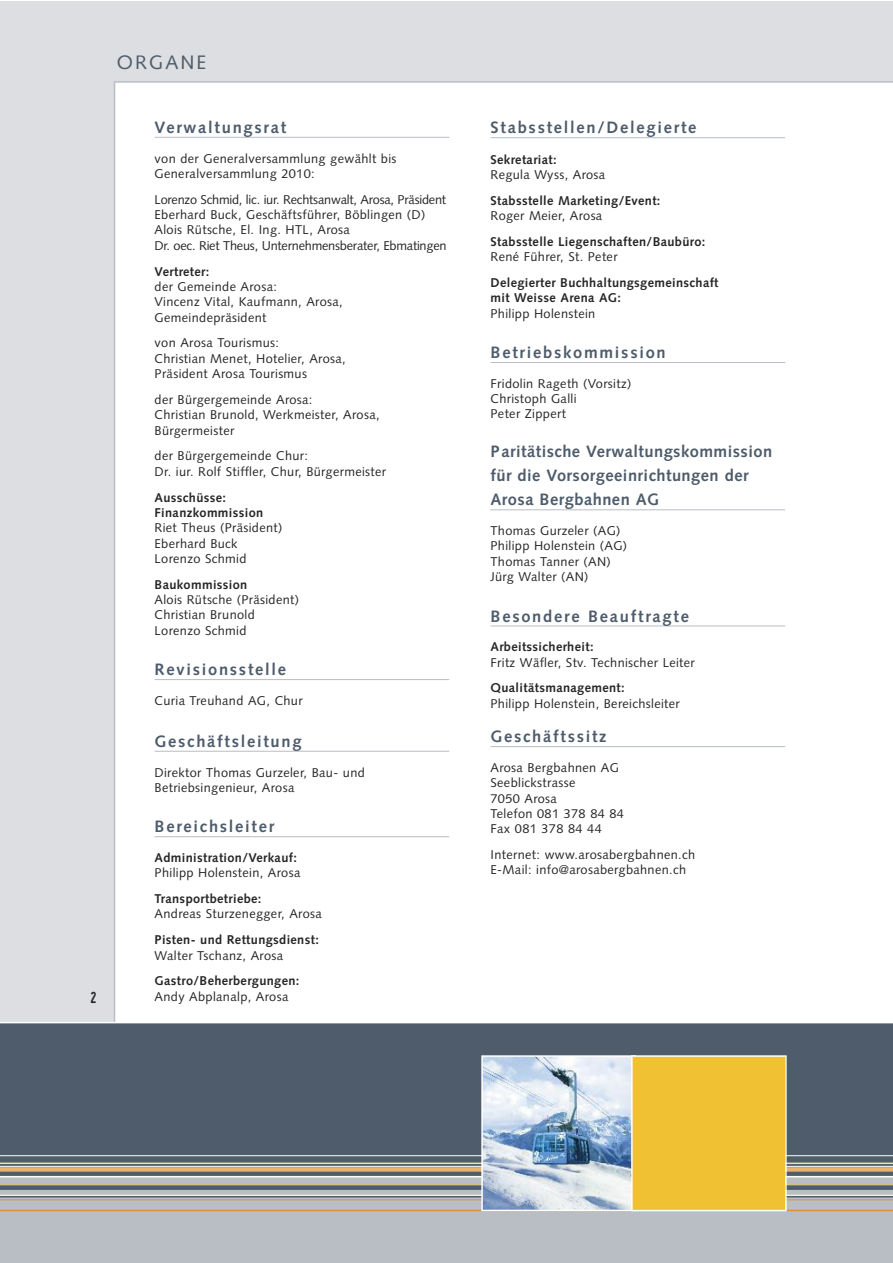
<style>
.page{position:relative;width:893px;height:1263px;background:#fff}
.page>*{position:absolute;margin:0;border:0;box-sizing:border-box;transform-origin:0 0}
.t1{font:19.5px "Syntax";letter-spacing:.105em;color:#4e5c6b}
.t2{font:700 16.5px "Syntax";letter-spacing:.105em;color:#4e5c6b}
.t3{font:700 16.5px/24px "Syntax";letter-spacing:.03em;color:#4e5c6b}
.t4{font:15px "Capone";color:#272627}
.t5{font:12.75px/15.3px "Syntax";letter-spacing:.03em;color:#272627}
.t6{font:700 12.75px/15.3px "Syntax";letter-spacing:.03em;color:#272627}
.t7{font:12.75px/15.3px "Syntax";letter-spacing:-.015em;color:#272627}
</style>
<div class="page">
<div style="left:0;top:1px;width:892px;height:1109px;background:#dcdee1"></div>
<div style="left:114px;top:81px;width:778px;height:941px;background:#fff"></div>
<div style="left:0;top:1070px;width:892px;height:192px;background:#b8bec4"></div>
<div style="left:0;top:1022px;width:892px;height:155px;background:#4e5c6b"></div>
<div style="left:0;top:1167px;width:892px;height:5px;background:#eab26f"></div>
<hr style="left:0;top:1162px;width:892px;height:2px;background:#f7e099">
<hr style="left:0;top:1196px;width:892px;height:1px;background:#4e5c6b">
<hr style="left:0;top:1183px;width:892px;height:1px;background:#efc133">
<div style="left:0;top:1185px;width:892px;height:5px;background:#4e5c6b"></div>
<hr style="left:0;top:1155px;width:892px;height:1px;background:#fff">
<hr style="left:0;top:1166px;width:892px;height:1px;background:#fff">
<hr style="left:0;top:1210px;width:892px;height:1px;background:#e09132">
<hr style="left:0;top:1195px;width:892px;height:1px;background:#fff">
<hr style="left:0;top:1199px;width:892px;height:1px;background:#e09132">
<img style="left:484px;top:1058px;width:147px;height:150px">
<div style="left:481px;top:1055px;width:155px;height:156px;border:2px solid #fff"></div>
<div style="left:633px;top:1057px;width:152px;height:153px;background:#efc133"></div>
<div style="left:631px;top:1055px;width:156px;height:156px;border:2px solid #fff"></div>
<hr style="left:155px;top:137px;width:294px;height:1px;background:#b8bec4">
<hr style="left:155px;top:679px;width:294px;height:1px;background:#b8bec4">
<hr style="left:155px;top:751px;width:294px;height:1px;background:#b8bec4">
<hr style="left:155px;top:836px;width:294px;height:1px;background:#b8bec4">
<hr style="left:490px;top:137px;width:295px;height:1px;background:#b8bec4">
<hr style="left:490px;top:362px;width:295px;height:1px;background:#b8bec4">
<hr style="left:490px;top:509px;width:295px;height:1px;background:#b8bec4">
<hr style="left:490px;top:626px;width:295px;height:1px;background:#b8bec4">
<hr style="left:490px;top:746px;width:295px;height:1px;background:#b8bec4">
<p class="t4" style="left:90px;top:990px;width:9px">2</p>
<h1 class="t1" style="left:117px;top:51px;width:91px">ORGANE</h1>
<p class="t2" style="left:155px;top:118px;width:133px">Verwaltungsrat</p>
<p class="t5" style="left:155px;top:151px;width:243px">von der Generalversammlung gewählt bis<br>Generalversammlung 2010:</p>
<p class="t7" style="left:155px;top:192px;width:294px">Lorenzo Schmid, lic. iur. Rechtsanwalt, Arosa, Präsident Eberhard Buck, Geschäftsführer, Böblingen (D)<br>Alois Rütsche, El. Ing. HTL, Arosa<br>Dr. oec. Riet Theus, Unternehmensberater, Ebmatingen</p>
<p class="t6" style="left:155px;top:264px;width:56px">Vertreter:</p>
<p class="t5" style="left:155px;top:279px;width:190px">der Gemeinde Arosa:<br>Vincenz Vital, Kaufmann, Arosa,<br>Gemeindepräsident</p>
<p class="t5" style="left:155px;top:335px;width:193px">von Arosa Tourismus:<br>Christian Menet, Hotelier, Arosa,<br>Präsident Arosa Tourismus</p>
<p class="t5" style="left:155px;top:392px;width:227px">der Bürgergemeinde Arosa:<br>Christian Brunold, Werkmeister, Arosa,<br>Bürgermeister</p>
<p class="t5" style="left:155px;top:448px;width:233px">der Bürgergemeinde Chur:<br>Dr. iur. Rolf Stiffler, Chur, Bürgermeister</p>
<p class="t6" style="left:155px;top:490px;width:110px">Ausschüsse:<br>Finanzkommission</p>
<p class="t5" style="left:155px;top:520px;width:129px">Riet Theus (Präsident)<br>Eberhard Buck<br>Lorenzo Schmid</p>
<p class="t6" style="left:155px;top:577px;width:94px">Baukommission</p>
<p class="t5" style="left:155px;top:592px;width:146px">Alois Rütsche (Präsident)<br>Christian Brunold<br>Lorenzo Schmid</p>
<p class="t2" style="left:155px;top:660px;width:133px">Revisionsstelle</p>
<p class="t5" style="left:155px;top:693px;width:150px">Curia Treuhand AG, Chur</p>
<p class="t2" style="left:155px;top:732px;width:149px">Geschäftsleitung</p>
<p class="t5" style="left:155px;top:764px;width:212px">Direktor Thomas Gurzeler, Bau- und<br>Betriebsingenieur, Arosa</p>
<p class="t2" style="left:155px;top:817px;width:121px">Bereichsleiter</p>
<p class="t6" style="left:155px;top:850px;width:144px">Administration/Verkauf:</p>
<p class="t5" style="left:155px;top:865px;width:147px">Philipp Holenstein, Arosa</p>
<p class="t6" style="left:155px;top:891px;width:108px">Transportbetriebe:</p>
<p class="t5" style="left:155px;top:906px;width:169px">Andreas Sturzenegger, Arosa</p>
<p class="t6" style="left:155px;top:932px;width:166px">Pisten- und Rettungsdienst:</p>
<p class="t5" style="left:155px;top:947px;width:130px">Walter Tschanz, Arosa</p>
<p class="t6" style="left:155px;top:973px;width:146px">Gastro/Beherbergungen:</p>
<p class="t5" style="left:155px;top:989px;width:135px">Andy Abplanalp, Arosa</p>
<p class="t2" style="left:490px;top:118px;width:208px">Stabsstellen/Delegierte</p>
<p class="t6" style="left:490px;top:152px;width:68px">Sekretariat:</p>
<p class="t5" style="left:490px;top:167px;width:116px">Regula Wyss, Arosa</p>
<p class="t6" style="left:490px;top:193px;width:171px">Stabsstelle Marketing/Event:</p>
<p class="t5" style="left:490px;top:208px;width:113px">Roger Meier, Arosa</p>
<p class="t6" style="left:490px;top:234px;width:216px">Stabsstelle Liegenschaften/Baubüro:</p>
<p class="t5" style="left:490px;top:249px;width:129px">René Führer, St. Peter</p>
<p class="t6" style="left:490px;top:275px;width:230px">Delegierter Buchhaltungsgemeinschaft mit Weisse Arena AG:</p>
<p class="t5" style="left:490px;top:306px;width:106px">Philipp Holenstein</p>
<p class="t2" style="left:490px;top:343px;width:177px">Betriebskommission</p>
<p class="t5" style="left:490px;top:376px;width:142px">Fridolin Rageth (Vorsitz)<br>Christoph Galli<br>Peter Zippert</p>
<p class="t3" style="left:490px;top:440px;width:283px">Paritätische Verwaltungskommission für die Vorsorgeeinrichtungen der<br>Arosa Bergbahnen AG</p>
<p class="t5" style="left:490px;top:523px;width:138px">Thomas Gurzeler (AG)<br>Philipp Holenstein (AG)<br>Thomas Tanner (AN)<br>Jürg Walter (AN)</p>
<p class="t2" style="left:490px;top:606px;width:200px">Besondere Beauftragte</p>
<p class="t6" style="left:490px;top:639px;width:105px">Arbeitssicherheit:</p>
<p class="t5" style="left:490px;top:654px;width:206px">Fritz Wäfler, Stv. Technischer Leiter</p>
<p class="t6" style="left:490px;top:680px;width:136px">Qualitätsmanagement:</p>
<p class="t5" style="left:490px;top:696px;width:191px">Philipp Holenstein, Bereichsleiter</p>
<p class="t2" style="left:490px;top:727px;width:118px">Geschäftssitz</p>
<p class="t5" style="left:490px;top:760px;width:135px">Arosa Bergbahnen AG<br>Seeblickstrasse<br>7050 Arosa<br>Telefon 081 378 84 84<br>Fax 081 378 84 44</p>
<p class="t5" style="left:490px;top:847px;width:206px">Internet: www.arosabergbahnen.ch<br>E-Mail: info@arosabergbahnen.ch</p>
</div>
